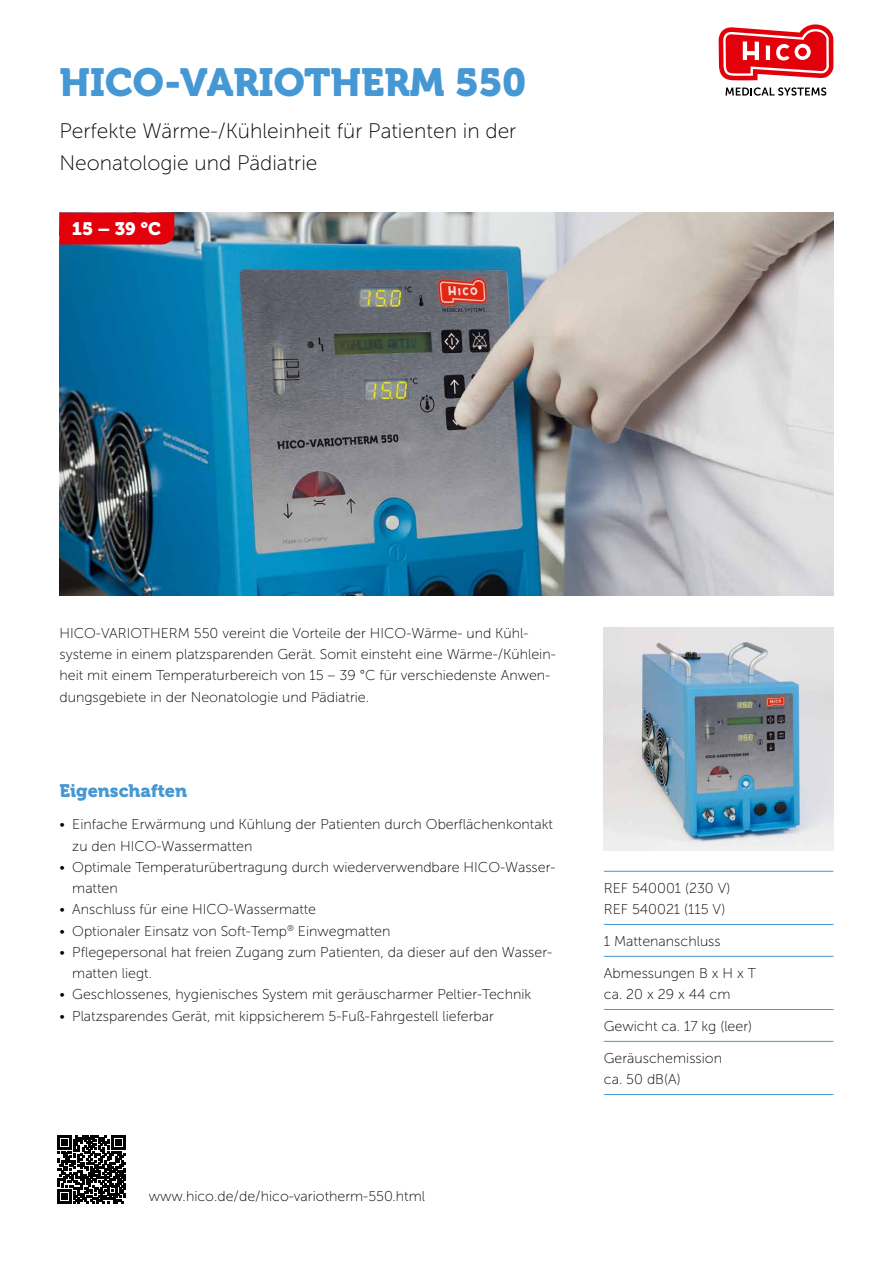
<style>
.page{position:relative;width:893px;height:1263px;background:#fff}
.page>*{position:absolute;margin:0;border:0;box-sizing:border-box;transform-origin:0 0}
.t1{font:39px "Museo 900";color:#4698d4}
.t2{font:21px/32px "Museo Sans 100";color:#000}
.t3{font:18px "Museo 900";color:#4698d4}
.t4{font:18px "Museo 900";color:#fff}
.t5{font:14.25px/21.3px "Museo Sans 100";color:#000}
</style>
<div class="page">
<img style="left:60px;top:213px;width:773px;height:382px">
<img style="left:604px;top:627px;width:229px;height:223px">
<div style="left:60px;top:213px;width:114px;height:31px;background:#e3000b"></div>
<hr style="left:604px;top:871px;width:229px;height:1px;background:#4698d4">
<hr style="left:604px;top:924px;width:229px;height:1px;background:#4698d4">
<hr style="left:604px;top:956px;width:229px;height:1px;background:#4698d4">
<hr style="left:604px;top:1009px;width:229px;height:1px;background:#4698d4">
<hr style="left:604px;top:1041px;width:229px;height:1px;background:#4698d4">
<hr style="left:604px;top:1094px;width:229px;height:1px;background:#4698d4">
<svg style="left:57px;top:1135px;width:69px;height:69px"></svg>
<svg style="left:719px;top:24px;width:114px;height:56px"></svg>
<svg style="left:725px;top:87px;width:101px;height:9px"></svg>
<h1 class="t1" style="left:60px;top:60px;width:468px">HICO-VARIOTHERM 550</h1>
<h2 class="t2" style="left:60px;top:115px;width:458px">Perfekte Wärme-/Kühleinheit für Patienten in der<br>Neonatologie und Pädiatrie</h2>
<p class="t4" style="left:72px;top:219px;width:91px">15 – 39 °C</p>
<p class="t5" style="left:60px;top:622px;width:498px">HICO-VARIOTHERM 550 vereint die Vorteile der HICO-Wärme- und Kühl&shy;systeme in einem platzsparenden Gerät. Somit einsteht eine Wärme-/Kühlein&shy;heit mit einem Temperaturbereich von 15 – 39 °C für verschiedenste Anwen&shy;dungsgebiete in der Neonatologie und Pädiatrie.</p>
<p class="t3" style="left:60px;top:781px;width:129px">Eigenschaften</p>
<p class="t5" style="left:72px;top:814px;width:482px;text-indent:-13px">• Einfache Erwärmung und Kühlung der Patienten durch Oberflächenkontakt zu den HICO-Wassermatten</p>
<p class="t5" style="left:72px;top:856px;width:485px;text-indent:-13px">• Optimale Temperaturübertragung durch wiederverwendbare HICO-Wasser&shy;matten</p>
<p class="t5" style="left:60px;top:899px;width:258px">• Anschluss für eine HICO-Wassermatte</p>
<p class="t5" style="left:60px;top:920px;width:332px">• Optionaler Einsatz von Soft-Temp<sup>®</sup> Einwegmatten</p>
<p class="t5" style="left:72px;top:941px;width:481px;text-indent:-13px">• Pflegepersonal hat freien Zugang zum Patienten, da dieser auf den Wasser&shy;matten liegt.</p>
<p class="t5" style="left:60px;top:984px;width:473px">• Geschlossenes, hygienisches System mit geräuscharmer Peltier-Technik</p>
<p class="t5" style="left:60px;top:1005px;width:436px">• Platzsparendes Gerät, mit kippsicherem 5-Fuß-Fahrgestell lieferbar</p>
<p class="t5" style="left:149px;top:1186px;width:278px">www.hico.de/de/hico-variotherm-550.html</p>
<p class="t5" style="left:604px;top:878px;width:128px">REF 540001 (230 V)<br>REF 540021 (115 V)</p>
<p class="t5" style="left:604px;top:931px;width:118px">1 Mattenanschluss</p>
<p class="t5" style="left:604px;top:963px;width:154px">Abmessungen B x H x T ca. 20 x 29 x 44 cm</p>
<p class="t5" style="left:604px;top:1016px;width:150px">Gewicht ca. 17 kg (leer)</p>
<p class="t5" style="left:604px;top:1048px;width:120px">Geräuschemission ca. 50 dB(A)</p>
</div>
